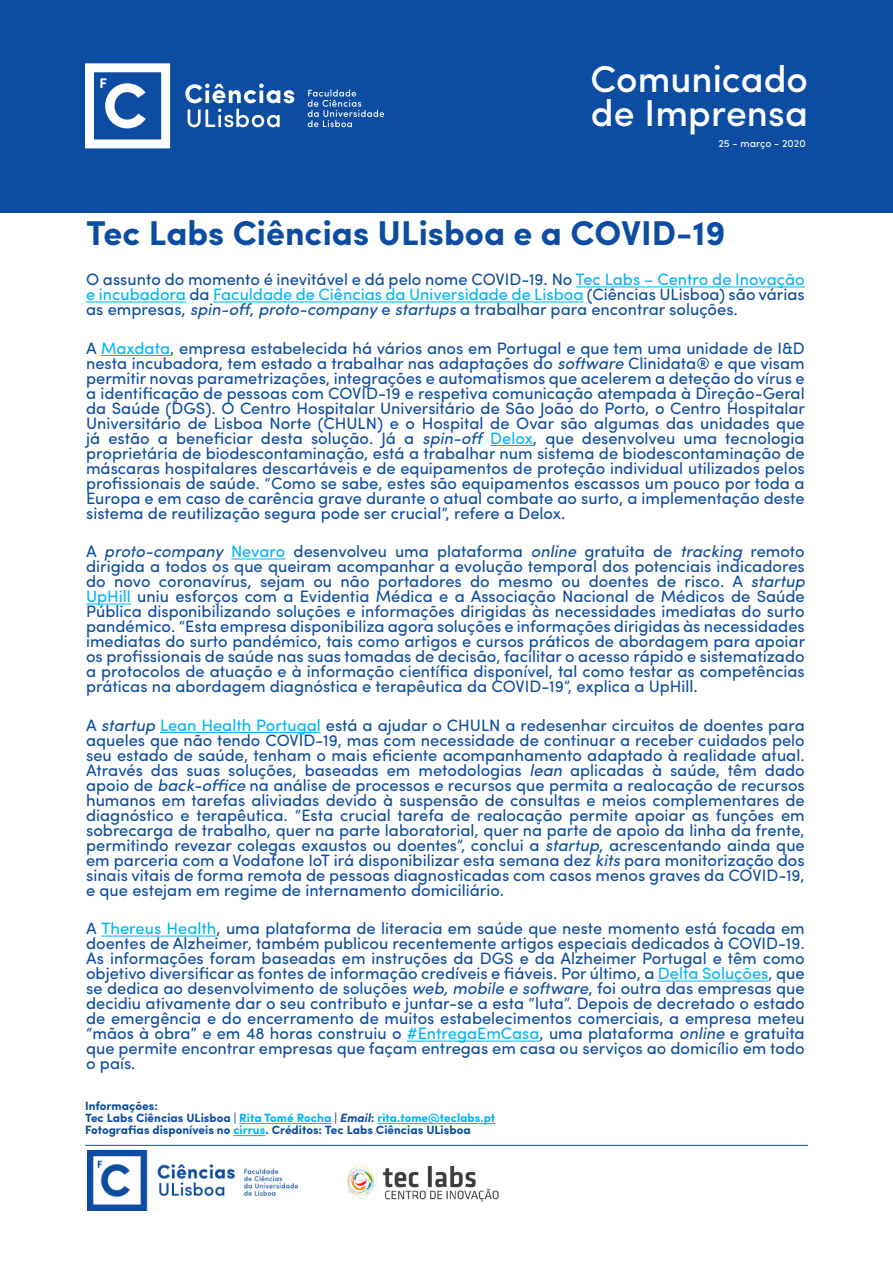
<style>
.page{position:relative;width:893px;height:1263px;background:#fff}
.page>*{position:absolute;margin:0;border:0;box-sizing:border-box;transform-origin:0 0}
.t1{font:500 37.5px "Sofia Pro";color:#fff}
.t2{font:700 34.5px "Sofia Pro";color:#0d4da1}
.t3{font:16.5px/15px "Sofia Pro";color:#0d4da1;text-align:justify}
.t4{font:700 12px "Sofia Pro";color:#0d4da1}
.t5{font:700 12px "Sofia Pro";color:#00b4fa}
.t6{font:10.5px "Sofia Pro";color:#fff}
.s1{color:#00b4fa}
.s2{font-style:italic}
.s3{color:#0d4da1}
.s4{font-style:italic;color:#0d4da1}
</style>
<div class="page">
<hr style="left:576px;top:287px;width:229px;height:1px;background:#00b4fa">
<hr style="left:86px;top:302px;width:100px;height:1px;background:#00b4fa">
<hr style="left:213px;top:302px;width:370px;height:1px;background:#00b4fa">
<hr style="left:101px;top:355px;width:69px;height:1px;background:#00b4fa">
<hr style="left:490px;top:445px;width:43px;height:1px;background:#00b4fa">
<hr style="left:231px;top:559px;width:55px;height:1px;background:#00b4fa">
<hr style="left:86px;top:604px;width:45px;height:1px;background:#00b4fa">
<hr style="left:160px;top:732px;width:161px;height:1px;background:#00b4fa">
<hr style="left:101px;top:936px;width:115px;height:1px;background:#00b4fa">
<hr style="left:658px;top:981px;width:110px;height:1px;background:#00b4fa">
<hr style="left:407px;top:1041px;width:133px;height:1px;background:#00b4fa">
<div style="left:0;top:0;width:893px;height:212px;background:#0d4da1"></div>
<svg style="left:308px;top:90px;width:76px;height:37px"></svg>
<svg style="left:188px;top:109px;width:92px;height:18px"></svg>
<svg style="left:185px;top:84px;width:109px;height:19px"></svg>
<svg style="left:85px;top:63px;width:85px;height:85px"></svg>
<hr style="left:85px;top:1145px;width:723px;height:1px;background:#0d4da1">
<hr style="left:239px;top:1123px;width:92px;height:1px;background:#00b4fa">
<hr style="left:377px;top:1123px;width:118px;height:1px;background:#00b4fa">
<hr style="left:233px;top:1135px;width:32px;height:1px;background:#00b4fa">
<img style="left:87px;top:1150px;width:211px;height:60px">
<img style="left:347px;top:1164px;width:152px;height:38px">
<p class="t1" style="left:591px;top:51px;width:219px">Comunicado</p>
<p class="t1" style="left:591px;top:85px;width:219px">de Imprensa</p>
<p class="t6" style="left:718px;top:136px;width:89px">25 - março - 2020</p>
<p class="t2" style="left:86px;top:207px;width:641px">Tec Labs Ciências ULisboa e a COVID-19</p>
<p class="t3" style="left:86px;top:271px;width:720px">O assunto do momento é inevitável e dá pelo nome COVID-19. No <span class="s1">Tec Labs – Centro de Inovação e incubadora</span> da <span class="s1">Faculdade de Ciências da Universidade de Lisboa</span> (Ciências ULisboa) são várias as empresas, <span class="s2">spin-off</span>, <span class="s2">proto-company</span> e <span class="s2">startups</span> a trabalhar para encontrar soluções.</p>
<p class="t3" style="left:86px;top:339px;width:720px">A <span class="s1">Maxdata</span>, empresa estabelecida há vários anos em Portugal e que tem uma unidade de I&amp;D nesta incubadora, tem estado a trabalhar nas adaptações do <span class="s2">software</span> Clinidata® e que visam permitir novas parametrizações, integrações e automatismos que acelerem a deteção do vírus e a identificação de pessoas com COVID-19 e respetiva comunicação atempada à Direção-Geral da Saúde (DGS). O Centro Hospitalar Universitário de São João do Porto, o Centro Hospitalar Universitário de Lisboa Norte (CHULN) e o Hospital de Ovar são algumas das unidades que já estão a beneficiar desta solução. Já a <span class="s2">spin-off</span> <span class="s1">Delox</span>, que desenvolveu uma tecnologia proprietária de biodescontaminação, está a trabalhar num sistema de biodescontaminação de máscaras hospitalares descartáveis e de equipamentos de proteção individual utilizados pelos profissionais de saúde. “Como se sabe, estes são equipamentos escassos um pouco por toda a Europa e em caso de carência grave durante o atual combate ao surto, a implementação deste sistema de reutilização segura pode ser crucial”, refere a Delox.</p>
<p class="t3" style="left:86px;top:543px;width:721px">A <span class="s2">proto-company</span> <span class="s1">Nevaro</span> desenvolveu uma plataforma <span class="s2">online</span> gratuita de <span class="s2">tracking</span> remoto dirigida a todos os que queiram acompanhar a evolução temporal dos potenciais indicadores do novo coronavírus, sejam ou não portadores do mesmo ou doentes de risco. A <span class="s2">startup </span><span class="s1">UpHill</span> uniu esforços com a Evidentia Médica e a Associação Nacional de Médicos de Saúde Pública disponibilizando soluções e informações dirigidas às necessidades imediatas do surto pandémico. “Esta empresa disponibiliza agora soluções e informações dirigidas às necessidades imediatas do surto pandémico, tais como artigos e cursos práticos de abordagem para apoiar os profissionais de saúde nas suas tomadas de decisão, facilitar o acesso rápido e sistematizado a protocolos de atuação e à informação científica disponível, tal como testar as competências práticas na abordagem diagnóstica e terapêutica da COVID-19”, explica a UpHill.</p>
<p class="t3" style="left:86px;top:716px;width:720px">A <span class="s2">startup</span> <span class="s1">Lean Health Portugal</span> está a ajudar o CHULN a redesenhar circuitos de doentes para aqueles que não tendo COVID-19, mas com necessidade de continuar a receber cuidados pelo seu estado de saúde, tenham o mais eficiente acompanhamento adaptado à realidade atual.<br>Através das suas soluções, baseadas em metodologias <span class="s2">lean</span> aplicadas à saúde, têm dado apoio de <span class="s2">back-office</span> na análise de processos e recursos que permita a realocação de recursos humanos em tarefas aliviadas devido à suspensão de consultas e meios complementares de diagnóstico e terapêutica. “Esta crucial tarefa de realocação permite apoiar as funções em sobrecarga de trabalho, quer na parte laboratorial, quer na parte de apoio da linha da frente, permitindo revezar colegas exaustos ou doentes”, conclui a <span class="s2">startup</span>, acrescentando ainda que em parceria com a Vodafone IoT irá disponibilizar esta semana dez <span class="s2">kits</span> para monitorização dos sinais vitais de forma remota de pessoas diagnosticadas com casos menos graves da COVID-19, e que estejam em regime de internamento domiciliário.</p>
<p class="t3" style="left:86px;top:920px;width:720px">A <span class="s1">Thereus Health</span>, uma plataforma de literacia em saúde que neste momento está focada em doentes de Alzheimer, também publicou recentemente artigos especiais dedicados à COVID-19.<br>As informações foram baseadas em instruções da DGS e da Alzheimer Portugal e têm como objetivo diversificar as fontes de informação credíveis e fiáveis. Por último, a <span class="s1">Delta Soluções</span>, que se dedica ao desenvolvimento de soluções <span class="s2">web, mobile e software</span>, foi outra das empresas que decidiu ativamente dar o seu contributo e juntar-se a esta “luta”. Depois de decretado o estado de emergência e do encerramento de muitos estabelecimentos comerciais, a empresa meteu “mãos à obra” e em 48 horas construiu o <span class="s1">#EntregaEmCasa</span>, uma plataforma <span class="s2">online</span> e gratuita que permite encontrar empresas que façam entregas em casa ou serviços ao domicílio em todo o país.</p>
<p class="t4" style="left:85px;top:1097px;width:74px">Informações:</p>
<p class="t5" style="left:85px;top:1109px;width:412px"><span class="s3">Tec Labs Ciências ULisboa |</span> Rita Tomé Rocha <span class="s3">|</span> <span class="s4">Email</span><span class="s3">:</span> rita.tome@teclabs.pt</p>
<p class="t4" style="left:85px;top:1121px;width:387px">Fotografias disponíveis no <span class="s1">cirrus</span>. Créditos: Tec Labs Ciências ULisboa</p>
</div>
